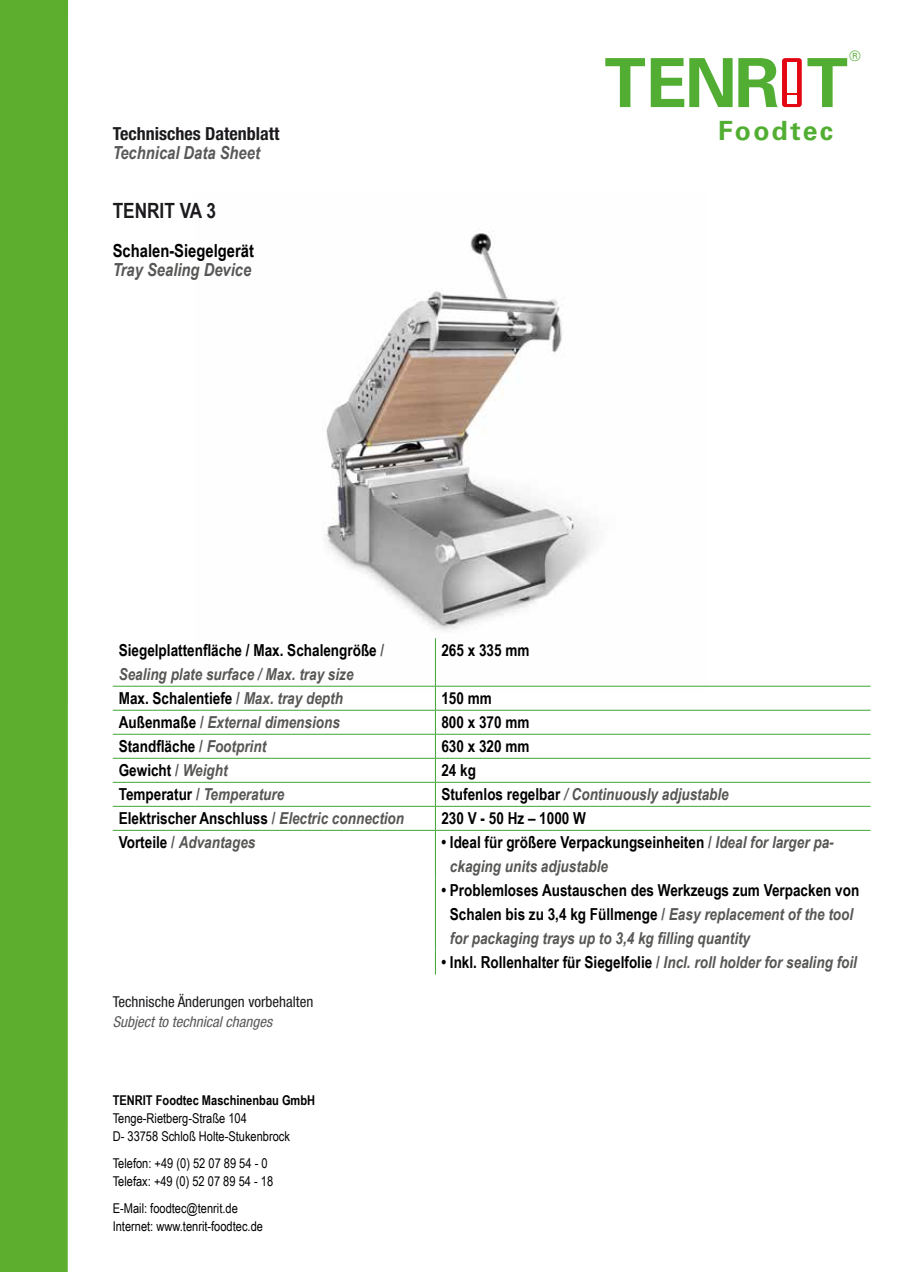
<style>
.page{position:relative;width:902px;height:1272px;background:#fff}
.page>*{position:absolute;margin:0;border:0;box-sizing:border-box;transform-origin:0 0}
.t1{font:700 67.65px "Univers LT";color:#52ae32}
.t2{font:700 26.55px "Univers LT";letter-spacing:.09em;color:#52ae32}
.t3{font:700 21px "Arial Narrow";color:#1c1a1d}
.t4{font:700 condensed 18px "Helvetica Neue LT Std";color:#1c1a1d}
.t5{font:700 18px "Arial Narrow";color:#000}
.t6{font:italic 700 18px "Arial Narrow";color:#59595b}
.t7{font:italic 700 18px "Arial Narrow";color:#575756}
.t8{font:700 16.5px/24px "Arial Narrow";color:#000}
.t9{font:italic 700 16.5px/24px "Arial Narrow";color:#575756}
.t10{font:condensed 15px "Helvetica Neue LT Std";color:#1c1a1d}
.t11{font:italic condensed 15px "Helvetica Neue LT Std";color:#59595b}
.t12{font:14.25px "Univers LT";color:#52ae32}
.t13{font:13.5px/18px "Arial Narrow";color:#000}
.t14{font:700 13.5px "Arial Narrow";color:#000}
.s1{color:#575756}
.s2{font-style:italic;color:#575756}
.s3{font-style:normal;color:#000}
.s4{font-style:normal}
</style>
<div class="page">
<div style="left:0;top:0;width:68px;height:1271px;background:#5dad2f"></div>
<img style="left:195px;top:232px;width:512px;height:454px">
<hr style="left:435px;top:638px;width:1px;height:48px;background:#3fa535">
<hr style="left:113px;top:686px;width:322px;height:1px;background:#3fa535">
<hr style="left:435px;top:686px;width:435px;height:1px;background:#3fa535">
<hr style="left:113px;top:710px;width:322px;height:1px;background:#3fa535">
<hr style="left:435px;top:710px;width:435px;height:1px;background:#3fa535">
<hr style="left:113px;top:734px;width:322px;height:1px;background:#3fa535">
<hr style="left:435px;top:734px;width:435px;height:1px;background:#3fa535">
<hr style="left:113px;top:758px;width:322px;height:1px;background:#3fa535">
<hr style="left:435px;top:758px;width:435px;height:1px;background:#3fa535">
<hr style="left:113px;top:782px;width:322px;height:1px;background:#3fa535">
<hr style="left:435px;top:782px;width:435px;height:1px;background:#3fa535">
<hr style="left:113px;top:806px;width:322px;height:1px;background:#3fa535">
<hr style="left:435px;top:806px;width:435px;height:1px;background:#3fa535">
<svg style="left:435px;top:686px;width:1px;height:144px"></svg>
<hr style="left:113px;top:830px;width:322px;height:1px;background:#3fa535">
<hr style="left:435px;top:830px;width:435px;height:1px;background:#3fa535">
<hr style="left:435px;top:830px;width:1px;height:48px;background:#3fa535">
<hr style="left:435px;top:878px;width:1px;height:72px;background:#3fa535">
<svg style="left:435px;top:950px;width:1px;height:24px"></svg>
<div style="left:782px;top:58px;width:19px;height:49px;background:#e30613;border-radius:3px"></div>
<div style="left:787px;top:96px;width:9px;height:8px;background:#fff"></div>
<div style="left:787px;top:62px;width:9px;height:30px;background:#fff"></div>
<p class="t4" style="left:113px;top:123px;width:168px">Technisches Datenblatt</p>
<p class="t6" style="left:113px;top:139px;width:149px">Technical Data Sheet</p>
<p class="t3" style="left:113px;top:195px;width:105px">TENRIT VA 3</p>
<p class="t5" style="left:113px;top:237px;width:143px">Schalen-Siegelgerät</p>
<p class="t7" style="left:113px;top:256px;width:140px">Tray Sealing Device</p>
<p class="t12" style="left:849px;top:47px;width:13px">®</p>
<h1 class="t1" style="left:604px;top:44px;width:245px">TENR T</h1>
<h2 class="t2" style="left:718px;top:115px;width:116px">Foodtec</h2>
<p class="t8" style="left:119px;top:637px;width:267px">Siegelplattenfläche / Max. Schalengröße <span class="s1">/<br></span><span class="s2">Sealing plate surface / Max. tray size</span></p>
<p class="t8" style="left:441px;top:637px;width:90px">265 x 335 mm</p>
<p class="t8" style="left:119px;top:685px;width:226px">Max. Schalentiefe <span class="s1">/</span> <span class="s2">Max. tray depth</span></p>
<p class="t8" style="left:441px;top:685px;width:52px">150 mm</p>
<p class="t9" style="left:119px;top:709px;width:223px"><span class="s3">Außenmaße</span> <span class="s4">/</span> External dimensions</p>
<p class="t8" style="left:441px;top:709px;width:90px">800 x 370 mm</p>
<p class="t8" style="left:119px;top:733px;width:149px">Standfläche <span class="s1">/</span> <span class="s2">Footprint</span></p>
<p class="t8" style="left:441px;top:733px;width:90px">630 x 320 mm</p>
<p class="t8" style="left:119px;top:757px;width:110px">Gewicht <span class="s1">/</span> <span class="s2">Weight</span></p>
<p class="t8" style="left:441px;top:757px;width:36px">24 kg</p>
<p class="t9" style="left:119px;top:781px;width:167px"><span class="s3">Temperatur</span> <span class="s4">/</span> Temperature</p>
<p class="t9" style="left:441px;top:781px;width:289px"><span class="s3">Stufenlos regelbar</span> / Continuously adjustable</p>
<p class="t8" style="left:119px;top:805px;width:287px">Elektrischer Anschluss <span class="s1">/</span> <span class="s2">Electric connection</span></p>
<p class="t8" style="left:441px;top:805px;width:146px">230 V - 50 Hz – 1000 W</p>
<p class="t9" style="left:119px;top:829px;width:138px"><span class="s3">Vorteile</span> <span class="s4">/</span> Advantages</p>
<p class="t9" style="left:450px;top:829px;width:385px;text-indent:-8px"><span class="s3">• Ideal für größere Verpackungseinheiten</span> <span class="s4">/</span> Ideal for larger pa&shy;ckaging units adjustable</p>
<p class="t8" style="left:450px;top:877px;width:411px;text-indent:-8px">• Problemloses Austauschen des Werkzeugs zum Verpacken von<br>Schalen bis zu 3,4 kg Füllmenge <span class="s1">/</span> <span class="s2">Easy replacement of the tool for packaging trays up to 3,4 kg filling quantity</span></p>
<p class="t8" style="left:441px;top:949px;width:417px">• Inkl. Rollenhalter für Siegelfolie <span class="s1">/</span> <span class="s2">Incl. roll holder for sealing foil</span></p>
<p class="t10" style="left:113px;top:993px;width:202px">Technische Änderungen vorbehalten</p>
<p class="t11" style="left:113px;top:1012px;width:161px">Subject to technical changes</p>
<p class="t14" style="left:113px;top:1090px;width:204px">TENRIT Foodtec Maschinenbau GmbH</p>
<p class="t13" style="left:113px;top:1108px;width:179px">Tenge-Rietberg-Straße 104<br>D- 33758 Schloß Holte-Stukenbrock</p>
<p class="t13" style="left:113px;top:1153px;width:162px">Telefon: +49 (0) 52 07 89 54 - 0<br>Telefax: +49 (0) 52 07 89 54 - 18</p>
<p class="t13" style="left:113px;top:1198px;width:152px">E-Mail: foodtec@tenrit.de<br>Internet: www.tenrit-foodtec.de</p>
</div>
